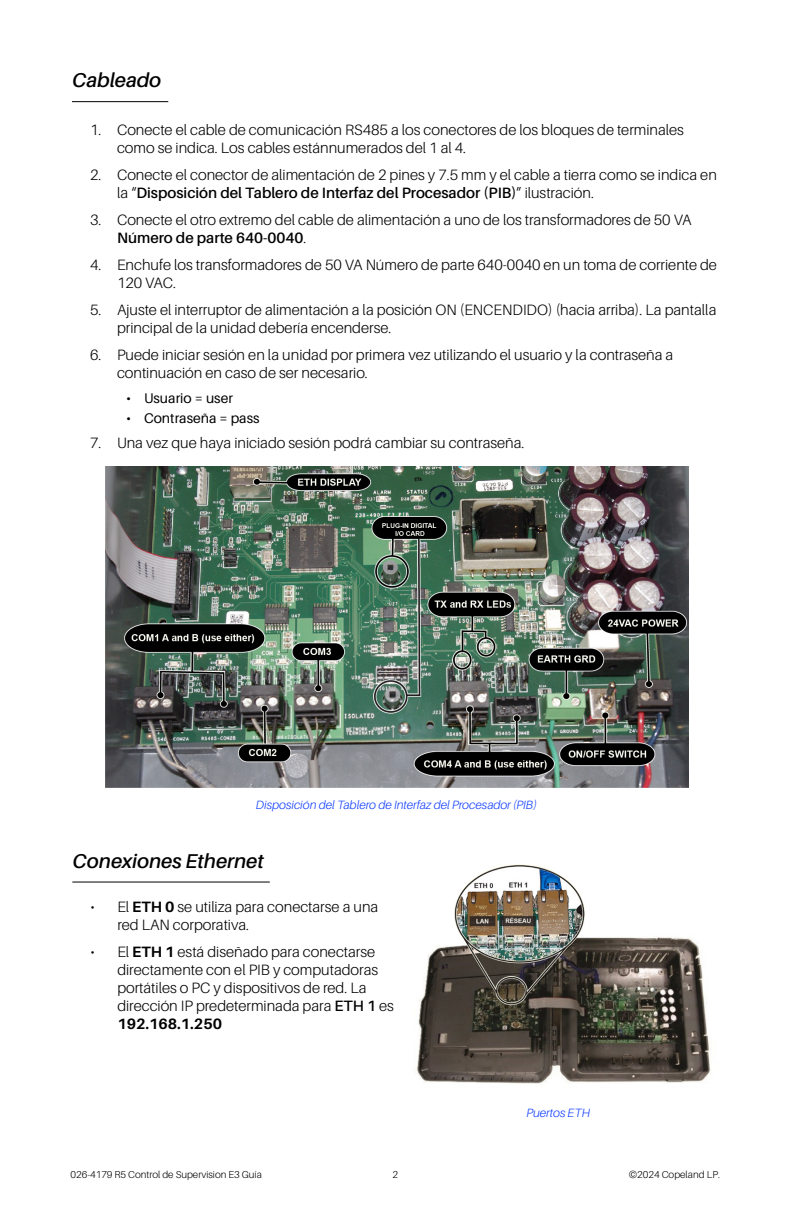
<style>
.page{position:relative;width:792px;height:1224px;background:#fff}
.page>*{position:absolute;margin:0;border:0;box-sizing:border-box;transform-origin:0 0}
.t1{font:italic 600 20px "Aileron";color:#000}
.t2{font:300 15px/18px "Aileron";color:#000}
.t3{font:14px "Aileron";color:#000}
.t4{font:italic 300 12px "Aileron";color:#0f3cff}
.t5{font:300 10px "Aileron";color:#000}
.s1{font-weight:600}
.s2{font-weight:700}
</style>
<div class="page">
<img style="left:105px;top:466px;width:584px;height:322px">
<hr style="left:72px;top:882px;width:198px;height:1px;background:#000">
<img style="left:416px;top:864px;width:295px;height:220px">
<hr style="left:72px;top:101px;width:96px;height:1px;background:#000">
<h1 class="t1" style="left:72px;top:69px;width:91px">Cableado</h1>
<p class="t2" style="left:117px;top:121px;width:569px;text-indent:-27px">1. Conecte el cable de comunicación RS485 a los conectores de los bloques de terminales como se indica. Los cables estánnumerados del 1 al 4.</p>
<p class="t2" style="left:117px;top:166px;width:601px;text-indent:-27px">2. Conecte el conector de alimentación de 2 pines y 7.5 mm y el cable a tierra como se indica en la “<span class="s1">Disposición del Tablero de Interfaz del Procesador (PIB)</span>” ilustración.</p>
<p class="t2" style="left:117px;top:211px;width:576px;text-indent:-27px">3. Conecte el otro extremo del cable de alimentación a uno de los transformadores de 50 VA<br><span class="s1">Número de parte 640-0040</span>.</p>
<p class="t2" style="left:117px;top:256px;width:602px;text-indent:-27px">4. Enchufe los transformadores de 50 VA Número de parte 640-0040 en un toma de corriente de<br>120 VAC.</p>
<p class="t2" style="left:117px;top:301px;width:601px;text-indent:-27px">5. Ajuste el interruptor de alimentación a la posición ON (ENCENDIDO) (hacia arriba). La pantalla principal de la unidad debería encenderse.</p>
<p class="t2" style="left:117px;top:346px;width:558px;text-indent:-27px">6. Puede iniciar sesión en la unidad por primera vez utilizando el usuario y la contraseña a continuación en caso de ser necesario.</p>
<p class="t3" style="left:126px;top:391px;width:109px">• Usuario = user</p>
<p class="t3" style="left:126px;top:411px;width:135px">• Contraseña = pass</p>
<p class="t2" style="left:90px;top:434px;width:436px">7. Una vez que haya iniciado sesión podrá cambiar su contraseña.</p>
<p class="t4" style="left:256px;top:799px;width:283px">Disposición del Tablero de Interfaz del Procesador (PIB)</p>
<h1 class="t1" style="left:72px;top:850px;width:193px">Conexiones Ethernet</h1>
<p class="t2" style="left:117px;top:898px;width:263px;text-indent:-27px">• El <span class="s2">ETH 0</span> se utiliza para conectarse a una red LAN corporativa.</p>
<p class="t2" style="left:117px;top:943px;width:278px;text-indent:-27px">• El <span class="s2">ETH 1</span> está diseñado para conectarse directamente con el PIB y computadoras portátiles o PC y dispositivos de red. La dirección IP predeterminada para <span class="s1">ETH 1</span> es <span class="s2">192.168.1.250</span></p>
<p class="t4" style="left:526px;top:1106px;width:65px">Puertos ETH</p>
<p class="t5" style="left:71px;top:1169px;width:193px">026-4179 R5 Control de Supervision E3 Guía</p>
<p class="t5" style="left:392px;top:1169px;width:7px">2</p>
<p class="t5" style="left:629px;top:1169px;width:93px">©2024 Copeland LP.</p>
</div>
